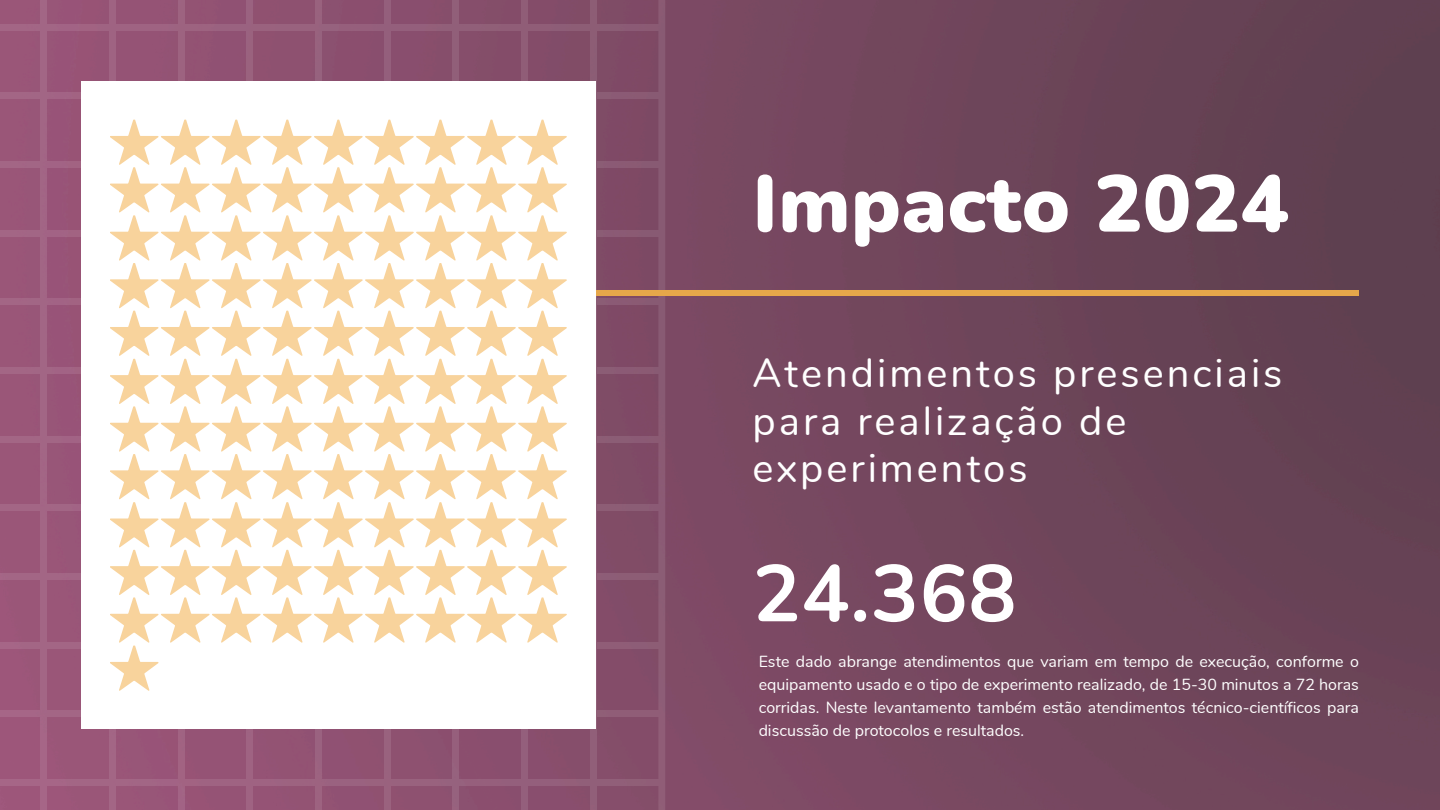
<style>
.page{position:relative;width:1440px;height:810px;background:#fff}
.page>*{position:absolute;margin:0;border:0;box-sizing:border-box;transform-origin:0 0}
.t1{font:900 80px "Nunito";letter-spacing:.01em;color:#fff}
.t2{font:700 80px "Nunito";color:#fff}
.t3{font:40px/47.2px "Nunito";letter-spacing:.075em;color:#fff}
.t4{font:16px/23.2px "Nunito";color:#fff;text-align:justify}
</style>
<div class="page">
<img style="left:665px;top:0;width:775px;height:810px">
<svg style="left:0;top:0;width:665px;height:810px;background:#8f5372"></svg>
<div style="left:81px;top:290px;width:1278px;height:6px;background:#e6a74a"></div>
<svg style="left:81px;top:81px;width:515px;height:648px"></svg>
<svg style="left:110px;top:119px;width:457px;height:94px"></svg>
<p class="t1" style="left:753px;top:151px;width:537px">Impacto 2024</p>
<p class="t3" style="left:753px;top:351px;width:531px">Atendimentos presenciais para realização de experimentos</p>
<p class="t2" style="left:753px;top:540px;width:265px">24.368</p>
<p class="t4" style="left:759px;top:650px;width:602px">Este dado abrange atendimentos que variam em tempo de execução, conforme o equipamento usado e o tipo de experimento realizado, de 15-30 minutos a 72 horas corridas. Neste levantamento também estão atendimentos técnico-científicos para discussão de protocolos e resultados.</p>
</div>
